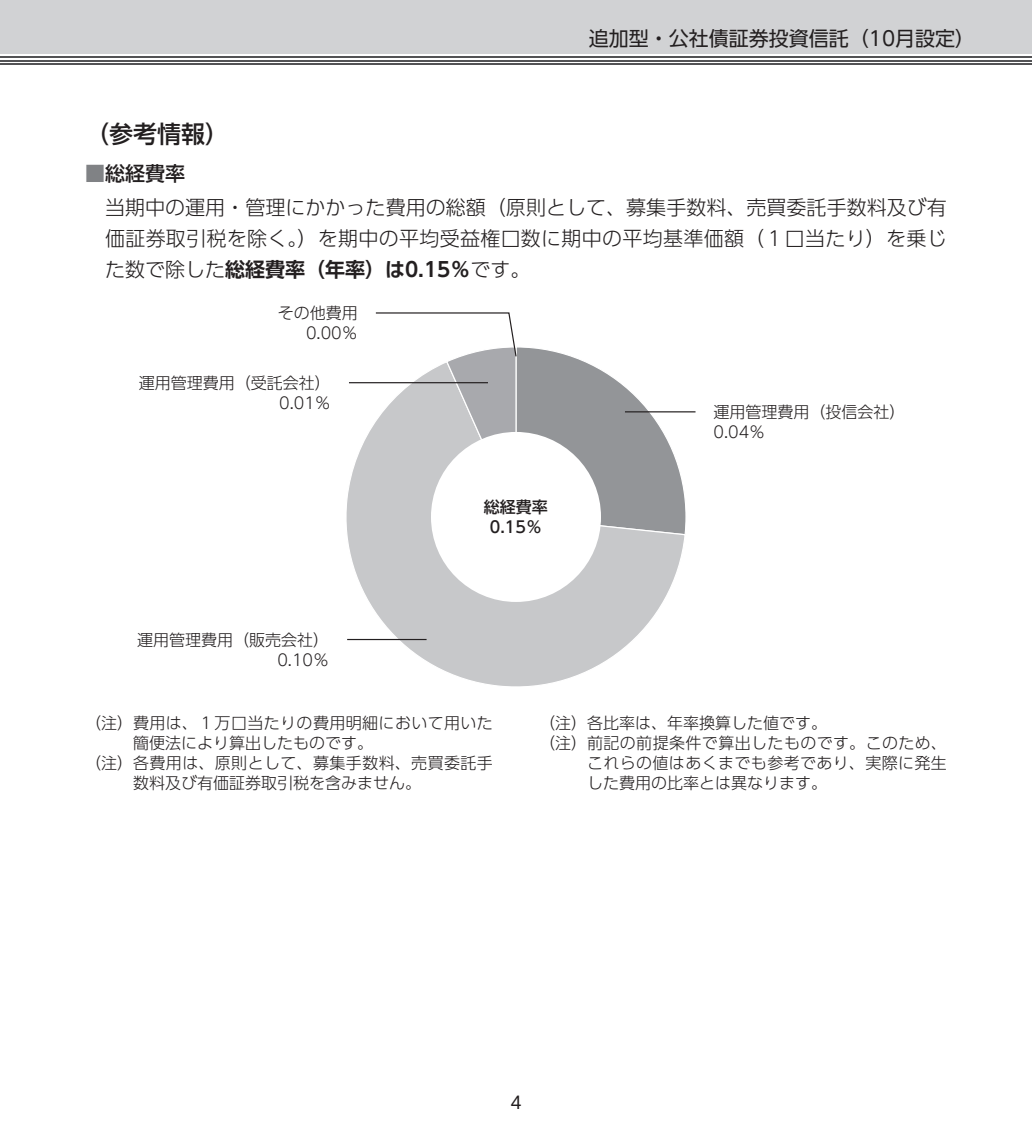
<style>
.page{position:relative;width:1032px;height:1134px;background:#fff}
.page>*{position:absolute;margin:0;border:0;box-sizing:border-box;transform-origin:0 0}
.t1{font:24px "UD Shin Go Pro Medium 90 msp RKSJ H";color:#231f20}
.t2{font:20px/31px "UD Shin Go Pro Light 90 msp RKSJ H";letter-spacing:.015em;color:#231f20}
.t3{font:20px "UD Shin Go Pro De Bold 90 msp RKSJ H";color:#231f20}
.t4{font:20px "UD Shin Go Pro Regular 90 msp RKSJ H";color:#231f20}
.t5{font:20px "UD Shin Go Pro Medium 90 msp RKSJ H";color:#231f20}
.t6{font:17px "UD Shin Go Pro Regular 90 msp RKSJ H";color:#231f20}
.t7{font:16px/20px "UD Shin Go Pro Light 90 msp RKSJ H";color:#231f20;text-align:right}
.t8{font:16px "UD Shin Go Pro Light 90 msp RKSJ H";letter-spacing:.025em;color:#231f20}
.t9{font:16px/20px "UD Shin Go Pro Medium 90 msp RKSJ H";color:#231f20;text-align:center}
.s1{color:#808285}
.s2{font-family:"UD Shin Go Pro Light 90 msp RKSJ H"}
</style>
<div class="page">
<div style="left:0;top:0;width:1032px;height:54px;background:#d1d2d4"></div>
<hr style="left:0;top:63px;width:1032px;height:2px;background:#535355">
<hr style="left:0;top:60px;width:1032px;height:1px;background:#535355">
<hr style="left:0;top:56px;width:1032px;height:2px;background:#535355">
<svg style="left:346px;top:383px;width:339px;height:304px"></svg>
<div style="left:431px;top:432px;width:170px;height:170px;background:#fff;border-radius:50%"></div>
<hr style="left:349px;top:382px;width:139px;height:1px;background:#231f20">
<svg style="left:375px;top:312px;width:312px;height:224px"></svg>
<hr style="left:347px;top:639px;width:80px;height:1px;background:#231f20">
<hr style="left:625px;top:411px;width:70px;height:1px;background:#231f20">
<p class="t4" style="left:589px;top:31px;width:388px">追加型・公社債証券投資信託（10月設定）</p>
<h1 class="t1" style="left:85px;top:125px;width:146px">（参考情報）</h1>
<p class="t5" style="left:85px;top:165px;width:101px"><span class="s1">■</span>総経費率</p>
<p class="t2" style="left:105px;top:194px;width:843px">当期中の運用・管理にかかった費用の総額（原則として、募集手数料、売買委託手数料及び有価証券取引税を除く。）を期中の平均受益権口数に期中の平均基準価額（１口当たり）を乗じ</p>
<p class="t3" style="left:105px;top:261px;width:427px"><span class="s2">た数で除した</span>総経費率（年率）は0.15％<span class="s2">です。</span></p>
<p class="t7" style="left:278px;top:305px;width:81px">その他費用<br>0.00％</p>
<p class="t7" style="left:139px;top:375px;width:193px">運用管理費用（受託会社）<br>0.01％</p>
<p class="t7" style="left:137px;top:632px;width:193px">運用管理費用（販売会社）<br>0.10％</p>
<p class="t9" style="left:484px;top:499px;width:65px">総経費率<br>0.15％</p>
<p class="t7" style="left:713px;top:404px;width:193px;text-align:left">運用管理費用（投信会社）<br>0.04％</p>
<p class="t8" style="left:85px;top:717px;width:409px">（注） 費用は、１万口当たりの費用明細において用いた</p>
<p class="t7" style="left:133px;top:735px;width:241px">簡便法により算出したものです。</p>
<p class="t8" style="left:85px;top:757px;width:409px">（注） 各費用は、原則として、募集手数料、売買委託手</p>
<p class="t7" style="left:133px;top:775px;width:289px">数料及び有価証券取引税を含みません。</p>
<p class="t7" style="left:539px;top:715px;width:289px">（注） 各比率は、年率換算した値です。</p>
<p class="t8" style="left:539px;top:737px;width:409px">（注） 前記の前提条件で算出したものです。このため、</p>
<p class="t8" style="left:587px;top:757px;width:361px">これらの値はあくまでも参考であり、実際に発生</p>
<p class="t7" style="left:587px;top:775px;width:241px">した費用の比率とは異なります。</p>
<p class="t6" style="left:510px;top:1096px;width:13px">4</p>
</div>
